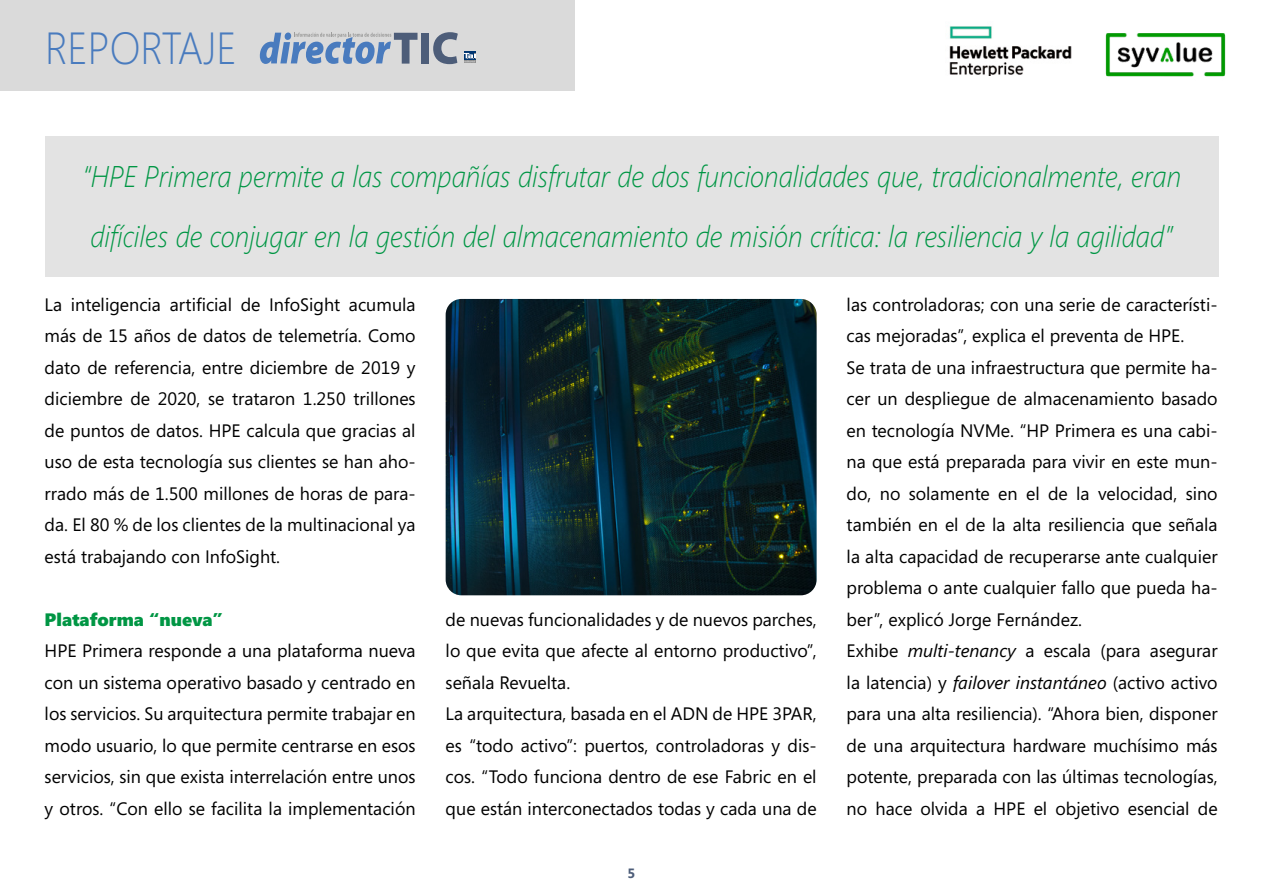
<style>
.page{position:relative;width:1263px;height:893px;background:#fff}
.page>*{position:absolute;margin:0;border:0;box-sizing:border-box;transform-origin:0 0}
.t1{font:300 45px "Segoe";color:#497bbe;scale:.9 1}
.t2{font:italic 300 30px/60px "Segoe";color:#009644;scale:.9 1}
.t3{font:18px/31.5px "Segoe";color:#000;text-align:justify}
.t4{font:900 18px "Segoe";color:#009644}
.t5{font:700 13.5px "Segoe";color:#4d5d79}
.s1{font-style:italic}
</style>
<div class="page">
<div style="left:0;top:0;width:574px;height:90px;background:#dadada"></div>
<div style="left:421px;top:33px;width:8px;height:31px;background:#4d5d79"></div>
<svg style="left:433px;top:32px;width:25px;height:32px"></svg>
<div style="left:464px;top:51px;width:11px;height:9px;background:#003671"></div>
<svg style="left:464px;top:53px;width:12px;height:10px"></svg>
<svg style="left:260px;top:33px;width:157px;height:31px"></svg>
<img style="left:949px;top:26px;width:123px;height:49px">
<img style="left:1105px;top:33px;width:121px;height:44px">
<div style="left:45px;top:136px;width:1173px;height:141px;background:#e3e3e3"></div>
<img style="left:446px;top:299px;width:371px;height:296px">
<h1 class="t1" style="left:45px;top:22px;width:215px">REPORTAJE</h1>
<h2 class="t2" style="left:82px;top:147px;width:1223px">“HPE Primera permite a las compañías disfrutar de dos funcionalidades que, tradicionalmente, eran difíciles de conjugar en la gestión del almacenamiento de misión crítica: la resiliencia y la agilidad”</h2>
<p class="t3" style="left:45px;top:288px;width:372px">La inteligencia artificial de InfoSight acumula más de 15 años de datos de telemetría. Como dato de referencia, entre diciembre de 2019 y diciembre de 2020, se trataron 1.250 trillones de puntos de datos. HPE calcula que gracias al uso de esta tecnología sus clientes se han aho&shy;rrado más de 1.500 millones de horas de para&shy;da. El 80 % de los clientes de la multinacional ya está trabajando con InfoSight.</p>
<p class="t4" style="left:45px;top:609px;width:180px">Plataforma “nueva”</p>
<p class="t3" style="left:45px;top:634px;width:372px">HPE Primera responde a una plataforma nueva con un sistema operativo basado y centrado en los servicios. Su arquitectura permite trabajar en modo usuario, lo que permite centrarse en esos servicios, sin que exista interrelación entre unos y otros. “Con ello se facilita la implementación</p>
<p class="t3" style="left:446px;top:603px;width:372px;text-align:left">de nuevas funcionalidades y de nuevos parches, lo que evita que afecte al entorno productivo”, señala Revuelta.<br>La arquitectura, basada en el ADN de HPE 3PAR, es “todo activo”: puertos, controladoras y dis&shy;cos. “Todo funciona dentro de ese Fabric en el que están interconectados todas y cada una de</p>
<p class="t5" style="left:628px;top:864px;width:9px">5</p>
<p class="t3" style="left:847px;top:288px;width:372px;text-align:left">las controladoras; con una serie de característi&shy;cas mejoradas”, explica el preventa de HPE.<br>Se trata de una infraestructura que permite ha&shy;cer un despliegue de almacenamiento basado en tecnología NVMe. “HP Primera es una cabi&shy;na que está preparada para vivir en este mun&shy;do, no solamente en el de la velocidad, sino también en el de la alta resiliencia que señala la alta capacidad de recuperarse ante cualquier problema o ante cualquier fallo que pueda ha&shy;ber”, explicó Jorge Fernández.<br>Exhibe <span class="s1">multi-tenancy</span> a escala (para asegurar la latencia) y <span class="s1">failover instantáneo</span> (activo activo para una alta resiliencia). “Ahora bien, disponer de una arquitectura hardware muchísimo más potente, preparada con las últimas tecnologías, no hace olvida a HPE el objetivo esencial de</p>
</div>
